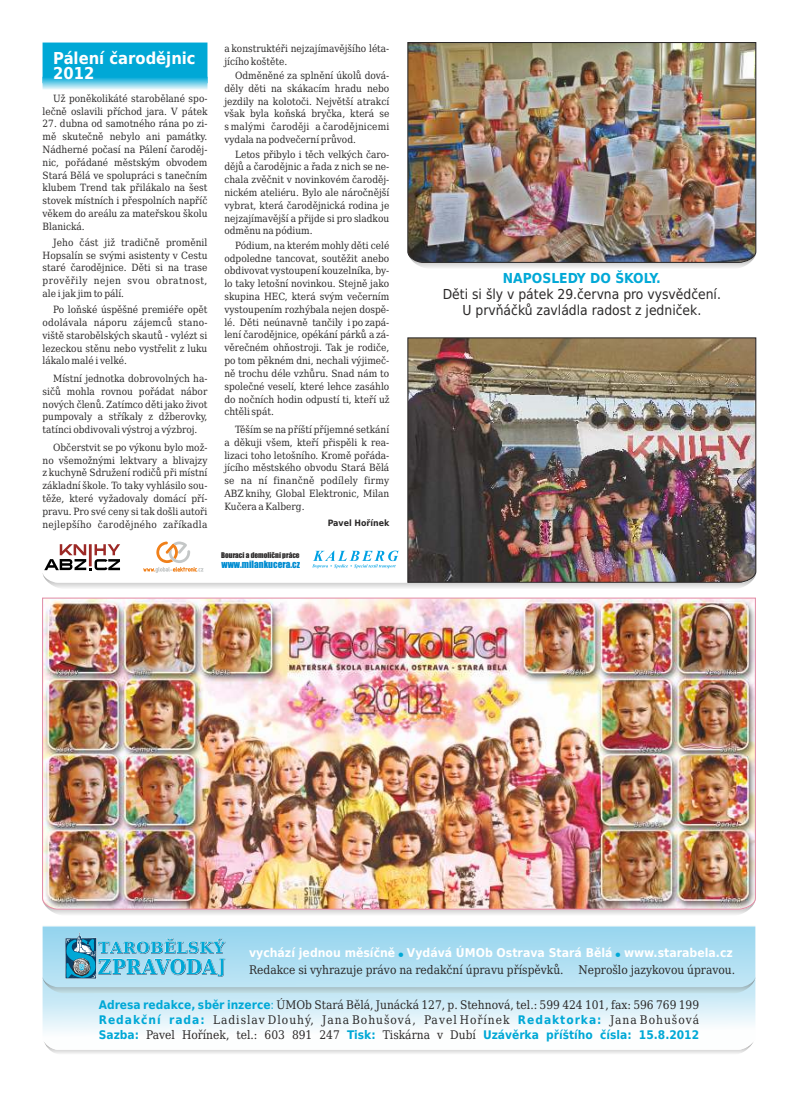
<style>
.page{position:relative;width:798px;height:1099px;background:#fff}
.page>*{position:absolute;margin:0;border:0;box-sizing:border-box;transform-origin:0 0}
.t1{font:700 16.38px/14.8px "DejaVu Sans Condensed";color:#fff}
.t2{font:13.75px/16px "DejaVu Sans Condensed";color:#2b2929;text-align:center}
.t3{font:700 13.75px "DejaVu Sans Condensed";color:#00a8d6}
.t4{font:700 12.12px "DejaVu Sans Condensed";color:#fff}
.t5{font:11.88px/15.2px "DejaVu Serif Condensed";letter-spacing:.035em;color:#2b2929}
.t6{font:700 11.88px "DejaVu Sans Condensed";color:#00a8d6}
.t7{font:11.88px "DejaVu Serif Condensed";color:#2b2929}
.t8{font:10px/12.8px "DejaVu Serif Condensed";color:#2b2929;text-align:justify}
.t9{font:9.25px "Impact";color:#008cd1}
.t10{font:700 8.75px "DejaVu Sans Condensed";color:#2b2929}
.t11{font:7.25px "Impact";color:#2b2929}
.s1{font-family:"DejaVu Sans Condensed";font-weight:700;color:#00a8d6}
.s2{font-family:"DejaVu Sans Condensed";color:#00a8d6}
.s3{font-family:"DejaVu Serif Condensed";font-weight:400;color:#2b2929}
</style>
<div class="page">
<svg style="left:50px;top:1050px;width:696px;height:4px"></svg>
<svg style="left:43px;top:926px;width:712px;height:122px"></svg>
<svg style="left:415px;top:263px;width:334px;height:5px"></svg>
<img style="left:407px;top:42px;width:349px;height:221px">
<svg style="left:50px;top:910px;width:698px;height:5px"></svg>
<img style="left:42px;top:597px;width:714px;height:313px">
<svg style="left:43px;top:43px;width:164px;height:46px;background:#1db1da"></svg>
<svg style="left:43px;top:541px;width:707px;height:47px"></svg>
<img style="left:406px;top:337px;width:350px;height:246px">
<svg style="left:43px;top:932px;width:712px;height:61px;background:#a4d7ea"></svg>
<h1 class="t1" style="left:53px;top:52px;width:144px">Pálení čarodějnic<br>2012</h1>
<p class="t8" style="left:43px;top:93px;width:166px;text-align:right">Už poněkolikáté starobělané spo&shy;lečně oslavili příchod jara. V pátek</p>
<p class="t8" style="left:43px;top:118px;width:166px">27. dubna od samotného rána po zi&shy;mě skutečně nebylo ani památky.<br>Nádherné počasí na Pálení čaroděj&shy;nic, pořádané městským obvodem Stará Bělá ve spolupráci s tanečním klubem Trend tak přilákalo na šest stovek místních i přespolních napříč věkem do areálu za mateřskou školu Blanická.</p>
<p class="t8" style="left:43px;top:237px;width:166px;text-indent:11px">Jeho část již tradičně proměnil Hopsalín se svými asistenty v Cestu staré čarodějnice. Děti si na trase prověřily nejen svou obratnost, ale i jak jim to pálí.</p>
<p class="t8" style="left:42px;top:304px;width:166px;text-indent:11px">Po loňské úspěšné premiéře opět odolávala náporu zájemců stano&shy;viště starobělských skautů - vylézt si lezeckou stěnu nebo vystřelit z luku lákalo malé i velké.</p>
<p class="t8" style="left:42px;top:373px;width:166px;text-indent:11px">Místní jednotka dobrovolných ha&shy;sičů mohla rovnou pořádat nábor nových členů. Zatímco děti jako život pumpovaly a stříkaly z džberovky, tatínci obdivovali výstroj a výzbroj.</p>
<p class="t8" style="left:42px;top:442px;width:166px;text-indent:11px">Občerstvit se po výkonu bylo mož&shy;no všemožnými lektvary a blivajzy z kuchyně Sdružení rodičů při místní základní škole . To taky vyhlásilo sou&shy;těže, které vyžadovaly domácí pří&shy;pravu. Pro své ceny si tak došli autoři nejlepšího čarodějného zaříkadla</p>
<p class="t8" style="left:224px;top:43px;width:166px">a konstruktéři nejzajímavějšího léta&shy;jícího koštěte.</p>
<p class="t8" style="left:224px;top:70px;width:166px;text-indent:11px">Odměněné za splnění úkolů dová&shy;děly děti na skákacím hradu nebo jezdily na kolotoči. Největší atrakcí však byla koňská bryčka, která se s malými čaroději a čarodějnicemi vydala na podvečerní průvod.</p>
<p class="t8" style="left:224px;top:148px;width:166px;text-indent:11px">Letos přibylo i těch velkých čaro&shy;dějů a čarodějnic a řada z nich se ne&shy;chala zvěčnit v novinkovém čaroděj&shy;nickém ateliéru. Bylo ale náročnější vybrat, která čarodějnická rodina je nejzajímavější a přijde si pro sladkou odměnu na pódium.</p>
<p class="t8" style="left:224px;top:240px;width:167px;text-indent:11px">Pódium, na kterém mohly děti celé odpoledne tancovat, soutěžit anebo obdivovat vystoupení kouzelníka, by&shy;lo taky letošní novinkou. Stejně jako skupina HEC, která svým večerním vystoupením rozhýbala nejen dospě&shy;lé. Děti neúnavně tančily i po zapá&shy;lení čarodějnice, opékání párků a zá&shy;věrečném ohňostroji. Tak je rodiče, po tom pěkném dni, nechali výjimeč&shy;ně trochu déle vzhůru. Snad nám to společné veselí, které lehce zasáhlo do nočních hodin odpustí ti, kteří už chtěli spát.</p>
<p class="t8" style="left:224px;top:424px;width:166px;text-indent:11px">Těším se na příští příjemné setkání a děkuji všem, kteří přispěli k rea&shy;lizaci toho letošního. Kromě pořáda&shy;jícího městského obvodu Stará Bělá se na ní finančně podílely firmy ABZ knihy, Global Elektronic, Milan Kučera a Kalberg.</p>
<p class="t10" style="left:327px;top:519px;width:63px">Pavel Hořínek</p>
<p class="t11" style="left:221px;top:552px;width:80px">Bourací a demoliční práce</p>
<p class="t9" style="left:221px;top:561px;width:80px">www.milankucera.cz</p>
<h2 class="t3" style="left:502px;top:273px;width:159px">NAPOSLEDY DO ŠKOLY.</h2>
<h2 class="t2" style="left:442px;top:288px;width:279px">Děti si šly v pátek 29.června pro vysvědčení.<br>U prvňáčků zavládla radost z jedniček.</h2>
<p class="t4" style="left:249px;top:947px;width:485px">vychází jednou měsíčně Vydává ÚMOb Ostrava Stará Bělá www.starabela.cz</p>
<p class="t7" style="left:249px;top:964px;width:487px">Redakce si vyhrazuje právo na redakční úpravu příspěvků. Neprošlo jazykovou úpravou.</p>
<p class="t5" style="left:99px;top:998px;width:601px"><span class="s1">Adresa redakce, sběr inzerce</span><span class="s2">:</span> ÚMOb Stará Bělá, Junácká 127, p. Stehnová, tel.: 599 424 101, fax: 596 769 199<br><span class="s1">Redakční rada:</span> Ladislav Dlouhý, Jana Bohušová, Pavel Hořínek <span class="s1">Redaktorka:</span> Jana Bohušová</p>
<p class="t6" style="left:99px;top:1030px;width:601px">Sazba: <span class="s3">Pavel Hořínek, tel.: 603 891 247</span> Tisk: <span class="s3">Tiskárna v Dubí</span> Uzávěrka příštího čísla: 15.8.2012</p>
</div>
